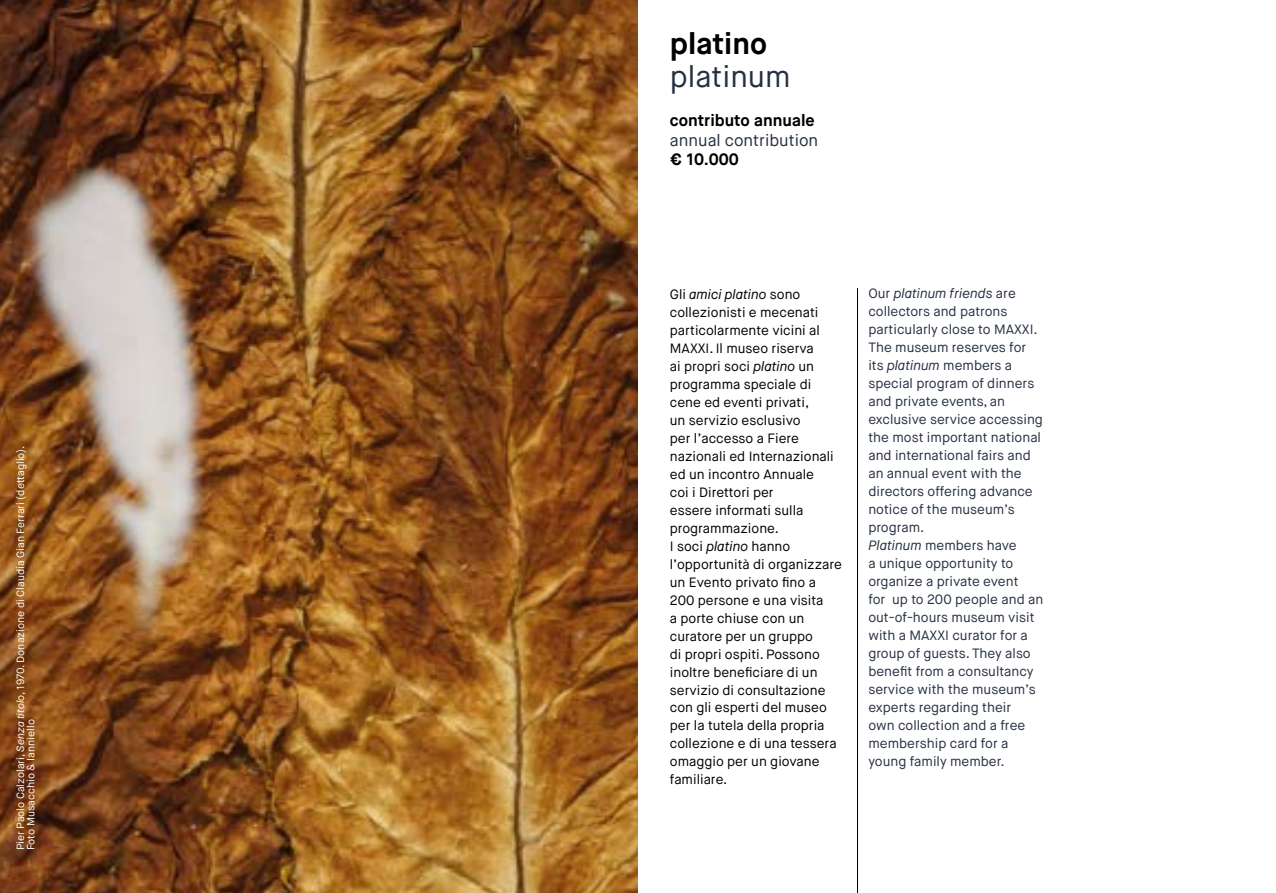
<style>
.page{position:relative;width:1276px;height:893px;background:#fff}
.page>*{position:absolute;margin:0;border:0;box-sizing:border-box;transform-origin:0 0}
.t1{font:30px "Maison Neue";color:#253042}
.t2{font:700 30px "Maison Neue";color:#000}
.t3{font:700 16.5px "Maison Neue";color:#000}
.t4{font:16.5px "Maison Neue";color:#253042}
.t5{font:13.5px/18px "Maison Neue";color:#253042}
.t6{font:13.5px/18px "Maison Neue";color:#000}
.t7{font:10.5px/10.5px "Maison Neue";color:#fff}
.s1{font-style:italic}
</style>
<div class="page">
<hr style="left:857px;top:288px;width:1px;height:605px;background:#000">
<img style="left:0;top:0;width:638px;height:893px">
<p class="t7" style="left:15px;top:850px;width:407px;rotate:-90deg">Pier Paolo Calzolari, <span class="s1">Senza titolo</span>, 1970. Donazione di Claudia Gian Ferrari (dettaglio).<br>Foto Musacchio &amp; Ianniello</p>
<h1 class="t2" style="left:670px;top:25px;width:99px">platino</h1>
<h1 class="t1" style="left:670px;top:58px;width:122px">platinum</h1>
<p class="t3" style="left:670px;top:110px;width:146px">contributo annuale</p>
<p class="t4" style="left:670px;top:129px;width:150px">annual contribution</p>
<p class="t3" style="left:670px;top:149px;width:71px">€ 10.000</p>
<p class="t6" style="left:670px;top:285px;width:174px">Gli <span class="s1">amici platino</span> sono collezionisti e mecenati particolarmente vicini al<br>MAXXI. Il museo riserva<br>ai propri soci <span class="s1">platino</span> un programma speciale di cene ed eventi privati,<br>un servizio esclusivo<br>per l’accesso a Fiere nazionali ed Internazionali ed un incontro Annuale<br>coi i Direttori per<br>essere informati sulla programmazione.<br>I soci <span class="s1">platino</span> hanno l’opportunità di organizzare un Evento privato fino a<br>200 persone e una visita<br>a porte chiuse con un curatore per un gruppo<br>di propri ospiti. Possono inoltre beneficiare di un servizio di consultazione con gli esperti del museo per la tutela della propria collezione e di una tessera omaggio per un giovane familiare.</p>
<p class="t5" style="left:868px;top:285px;width:176px">Our <span class="s1">platinum friends</span> are collectors and patrons particularly close to MAXXI.<br>The museum reserves for its <span class="s1">platinum</span> members a special program of dinners and private events, an exclusive service accessing the most important national and international fairs and an annual event with the directors offering advance notice of the museum’s program.<br><span class="s1">Platinum</span> members have<br>a unique opportunity to organize a private event<br>for up to 200 people and an out-of-hours museum visit with a MAXXI curator for a group of guests. They also benefit from a consultancy service with the museum’s experts regarding their<br>own collection and a free membership card for a young family member.</p>
</div>
